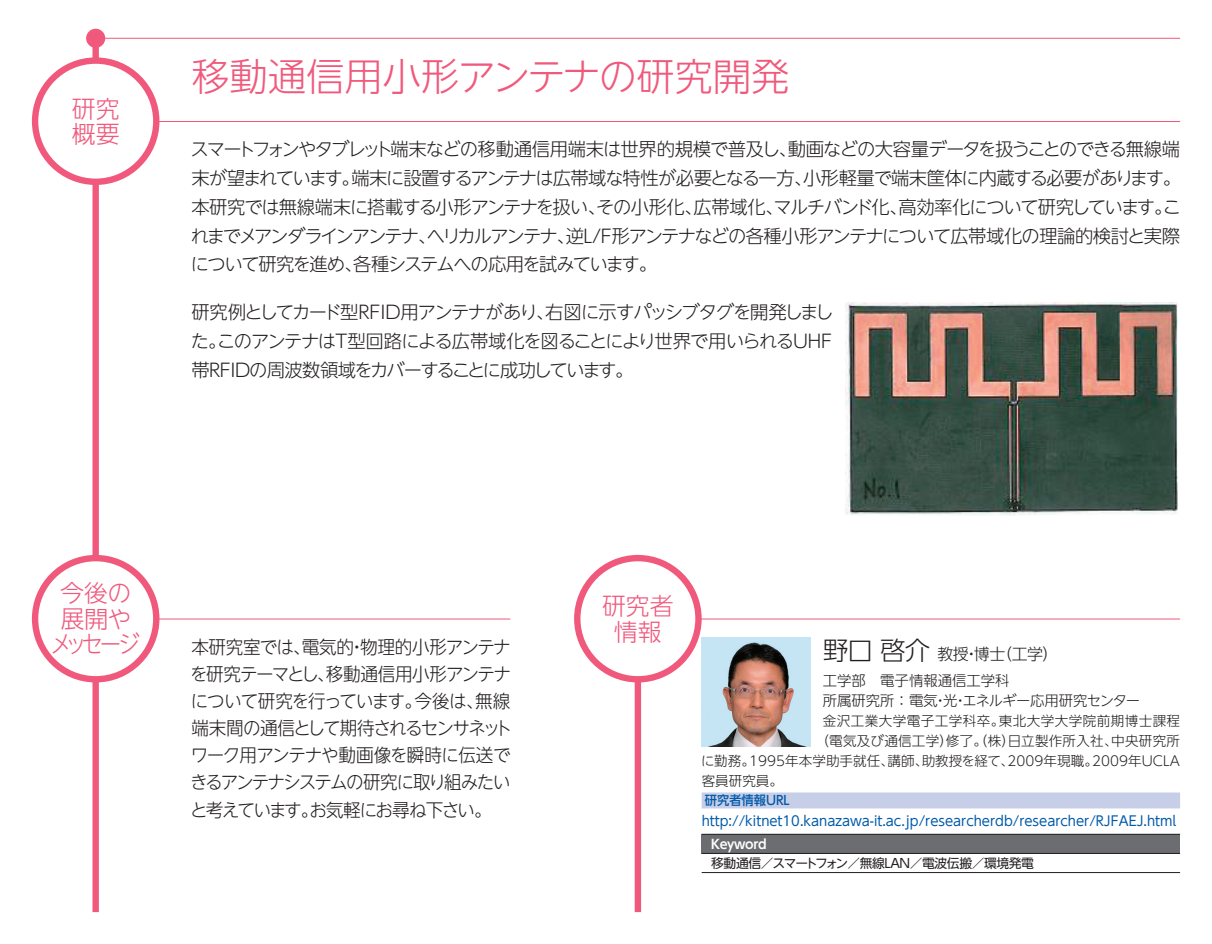
<style>
.page{position:relative;width:1212px;height:944px;background:#fff}
.page>*{position:absolute;margin:0;border:0;box-sizing:border-box;transform-origin:0 0}
.t1{font:300 38.25px "UD Shin Go NT Pr 6 N";color:#f0597c}
.t2{font:300 25.43px "UD Shin Go NT Pr 6 N";color:#231f20}
.t3{font:300 23.85px/25.4px "UD Shin Go NT Pr 6 N";letter-spacing:-.09em;color:#f0597c;text-align:center}
.t4{font:300 23.85px/25.4px "UD Shin Go NT Pr 6 N";color:#f0597c}
.t5{font:300 18.22px/28.8px "UD Shin Go NT Pr 6 N";letter-spacing:-.065em;color:#231f20}
.t6{font:300 18.22px/27px "UD Shin Go NT Pr 6 N";letter-spacing:-.065em;color:#231f20;scale:.96 1}
.t7{font:300 18.22px/28.8px "UD Shin Go NT Pr 6 N";letter-spacing:-.09em;color:#231f20}
.t8{font:300 18.22px/28.8px "UD Shin Go NT Pr 6 N";letter-spacing:-.085em;color:#231f20;text-align:center}
.t9{font:300 18.22px "UD Shin Go NT Pr 6 N";letter-spacing:-.045em;color:#231f20}
.t10{font:300 18.22px "UD Shin Go NT Pr 6 N";letter-spacing:-.02em;color:#231f20;scale:.96 1}
.t11{font:300 18.22px "UD Shin Go NT Pr 6 N";letter-spacing:-.105em;color:#231f20}
.t12{font:300 15.97px "UD Shin Go NT Pr 6 N";letter-spacing:-.03em;color:#231f20}
.t13{font:300 14.4px/20.7px "UD Shin Go NT Pr 6 N";color:#231f20}
.t14{font:300 13.5px "UD Shin Go NT Pr 6 N";letter-spacing:.02em;color:#231f20}
.t15{font:13.5px "UD Shin Go NT Pr 6 N";color:#015aaa}
.t16{font:300 13.5px/20px "UD Shin Go NT Pr 6 N";color:#231f20}
.t17{font:12.83px "UD Shin Go NT Pr 6 N";letter-spacing:-.03em;color:#231f20}
.t18{font:500 12.83px "UD Shin Go NT Pr 6 N";color:#015aaa;scale:.96 1}
.t19{font:700 12.83px "UD Shin Go NT Pr 6 N De";letter-spacing:-.03em;color:#fff}
</style>
<div class="page">
<div style="left:92px;top:32px;width:7px;height:880px;background:#f0597c"></div>
<hr style="left:96px;top:38px;width:1084px;height:1px;background:#f0597c">
<div style="left:86px;top:29px;width:19px;height:19px;background:#f0597c;border-radius:50%"></div>
<hr style="left:96px;top:121px;width:1084px;height:1px;background:#f0597c">
<hr style="left:96px;top:619px;width:414px;height:1px;background:#f0597c">
<hr style="left:638px;top:619px;width:542px;height:1px;background:#f0597c">
<div style="left:635px;top:580px;width:6px;height:332px;background:#f0597c"></div>
<div style="left:35px;top:61px;width:121px;height:121px;background:#fff;border-radius:50%"></div>
<div style="left:32px;top:57px;width:127px;height:128px;border:6px solid #f0597c;border-radius:50%"></div>
<div style="left:35px;top:558px;width:121px;height:121px;background:#fff;border-radius:50%"></div>
<div style="left:32px;top:555px;width:127px;height:127px;border:6px solid #f0597c;border-radius:50%"></div>
<div style="left:577px;top:558px;width:121px;height:121px;background:#fff;border-radius:50%"></div>
<div style="left:574px;top:555px;width:128px;height:127px;border:6px solid #f0597c;border-radius:50%"></div>
<img style="left:845px;top:303px;width:332px;height:212px">
<div style="left:702px;top:792px;width:478px;height:16px;background:#c7cee8"></div>
<div style="left:702px;top:834px;width:478px;height:19px;background:#6c6d70"></div>
<hr style="left:702px;top:834px;width:478px;height:1px;background:#231f20">
<hr style="left:702px;top:853px;width:478px;height:1px;background:#231f20">
<hr style="left:702px;top:872px;width:478px;height:1px;background:#231f20">
<img style="left:702px;top:638px;width:108px;height:108px">
<h3 class="t4" style="left:72px;top:95px;width:49px">研究概要</h3>
<h1 class="t1" style="left:191px;top:46px;width:600px">移動通信用小形アンテナの研究開発</h1>
<p class="t5" style="left:190px;top:134px;width:991px">スマートフォンやタブレット端末などの移動通信用端末は世界的規模で普及し動画などの大容量データを扱うことのできる無線端</p>
<p class="t5" style="left:779px;top:134px;width:20px">、</p>
<p class="t11" style="left:191px;top:163px;width:170px">末が望まれています。</p>
<p class="t5" style="left:351px;top:163px;width:463px">端末に設置するアンテナは広帯域な特性が必要となる一方、</p>
<p class="t9" style="left:803px;top:163px;width:379px">小形軽量で端末筐体に内蔵する必要があります。</p>
<p class="t5" style="left:693px;top:192px;width:216px">広帯域化マルチバンド化、</p>
<p class="t5" style="left:191px;top:192px;width:513px">本研究では無線端末に搭載する小形アンテナを扱いその小形化、</p>
<p class="t5" style="left:898px;top:192px;width:284px">高効率化について研究していますこ。</p>
<p class="t7" style="left:191px;top:192px;width:990px;text-indent:397px">、<br>れまでメアンダラインアンテナヘリカルアンテナ逆L/F形アンテナなどの各種小形アンテナについて広帯域化の理論的検討と実際</p>
<p class="t5" style="left:765px;top:192px;width:20px">、</p>
<p class="t8" style="left:191px;top:221px;width:468px">、<br>について研究を進め各種システムへの応用を試みています。</p>
<p class="t5" style="left:557px;top:221px;width:20px">、</p>
<p class="t5" style="left:344px;top:249px;width:20px">、</p>
<p class="t5" style="left:191px;top:297px;width:644px">研究例としてカード型RFID用アンテナがあり右図に示すパッシブタグを開発しまし</p>
<p class="t5" style="left:191px;top:297px;width:643px;text-indent:345px">、<br>たこのアンテナはT型回路による広帯域化を図ることにより世界で用いられるUHF</p>
<p class="t5" style="left:191px;top:326px;width:444px;text-indent:17px">。<br>帯RFIDの周波数領域をカバーすることに成功しています。</p>
<h3 class="t3" style="left:50px;top:580px;width:91px">今後の展開やメッセージ</h3>
<p class="t10" style="left:191px;top:632px;width:334px">本研究室では電気的物理的小形アンテナ</p>
<p class="t6" style="left:348px;top:633px;width:20px">・</p>
<p class="t6" style="left:190px;top:633px;width:336px;text-indent:103px">、<br>を研究テーマとし移動通信用小形アンテナ</p>
<p class="t6" style="left:317px;top:660px;width:20px">、</p>
<p class="t6" style="left:475px;top:687px;width:38px">無線</p>
<p class="t6" style="left:190px;top:687px;width:337px">について研究を行っています。<br>端末間の通信として期待されるセンサネットワーク用アンテナや動画像を瞬時に伝送できるアンテナシステムの研究に取り組みたいと考えていますお気軽にお尋ね下さい。</p>
<p class="t6" style="left:414px;top:687px;width:74px">今後は、</p>
<p class="t6" style="left:301px;top:795px;width:20px">。</p>
<h3 class="t4" style="left:602px;top:592px;width:73px;text-align:center">研究者情報</h3>
<h2 class="t2" style="left:823px;top:630px;width:109px">野口啓介</h2>
<p class="t13" style="left:823px;top:669px;width:319px">工学部　電子情報通信工学科<br>所属研究所：電気光エネルギー応用研究センター</p>
<p class="t12" style="left:996px;top:641px;width:64px">（工学(</p>
<p class="t12" style="left:937px;top:641px;width:70px">教授博士</p>
<p class="t12" style="left:963px;top:641px;width:17px">・</p>
<p class="t13" style="left:933px;top:690px;width:36px">・・</p>
<p class="t14" style="left:823px;top:710px;width:183px">金沢工業大学電子工学科卒。</p>
<p class="t14" style="left:999px;top:710px;width:183px">東北大学大学院前期博士課程</p>
<p class="t14" style="left:815px;top:730px;width:139px">（電気及び通信工学）</p>
<p class="t14" style="left:946px;top:730px;width:71px">修了。（株）</p>
<p class="t14" style="left:1008px;top:730px;width:111px">日立製作所入社、</p>
<p class="t14" style="left:1111px;top:730px;width:70px">中央研究所</p>
<p class="t14" style="left:887px;top:750px;width:42px">講師、</p>
<p class="t14" style="left:749px;top:750px;width:146px">1995年本学助手就任、</p>
<p class="t14" style="left:1007px;top:750px;width:92px">2009年現職。</p>
<p class="t14" style="left:1092px;top:750px;width:89px">2009年UCLA</p>
<p class="t16" style="left:701px;top:751px;width:83px">に勤務。<br>客員研究員。</p>
<p class="t18" style="left:705px;top:790px;width:90px">研究者情報URL</p>
<p class="t15" style="left:702px;top:810px;width:476px">http://kitnet10.kanazawa i t- .ac.jp/researcherdb/researcher/RJFAEJ.html</p>
<p class="t19" style="left:711px;top:833px;width:57px">Keyword</p>
<p class="t17" style="left:711px;top:853px;width:324px">移動通信／スマートフォン／無線LAN／電波伝搬／環境発電</p>
<p class="t14" style="left:922px;top:750px;width:94px">助教授を経て、</p>
</div>
